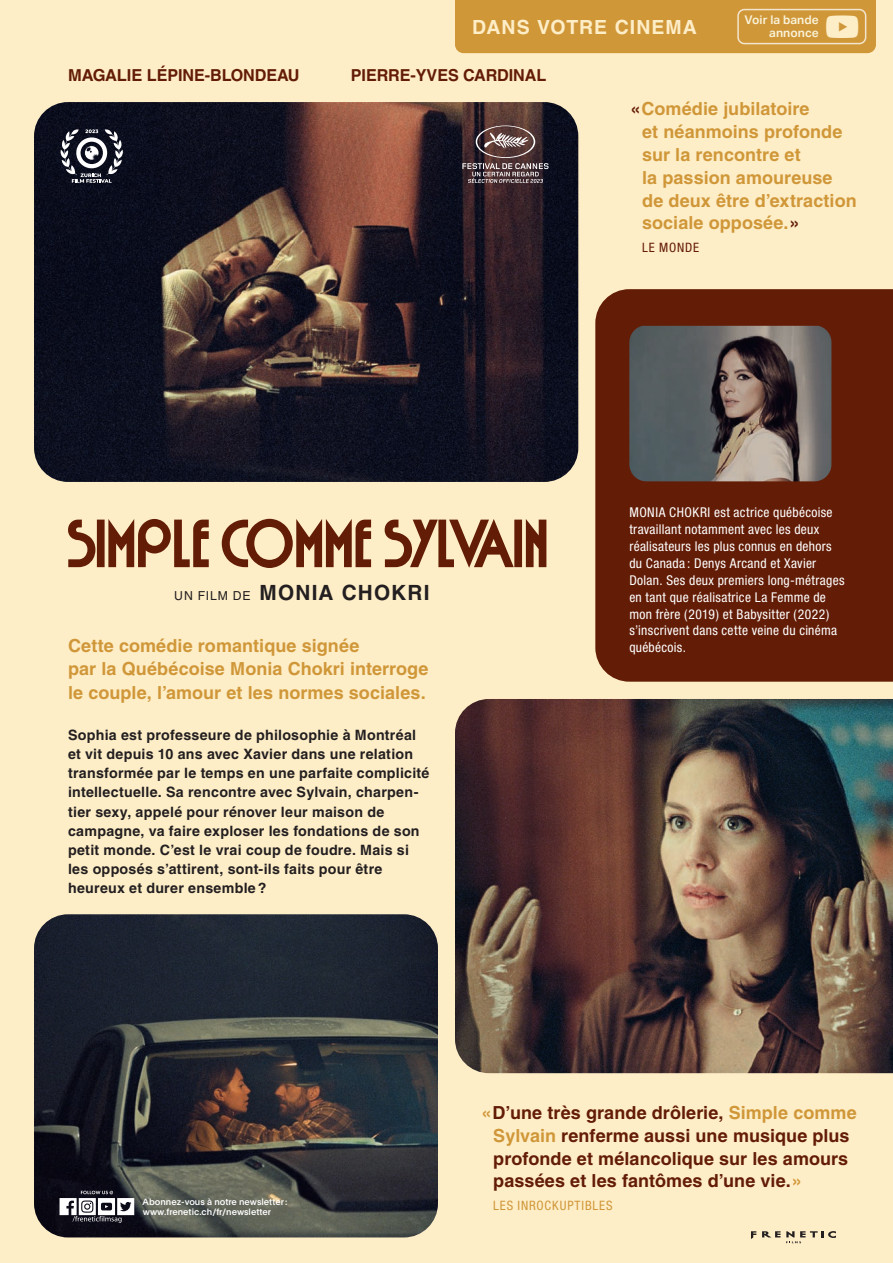
<style>
.page{position:relative;width:893px;height:1263px;background:#feeec8}
.page>*{position:absolute;margin:0;border:0;box-sizing:border-box;transform-origin:0 0}
.t1{font:700 21px "Helvetica LT Std";letter-spacing:.055em;color:#231f20}
.t2{font:700 19.5px "Helvetica LT Std";letter-spacing:.05em;color:#feeec8}
.t3{font:700 18px/23px "Helvetica LT Std";letter-spacing:.005em;color:#d09739}
.t4{font:700 18px/23px "Helvetica LT Std";letter-spacing:.005em;color:#631c05}
.t5{font:700 16.5px "Helvetica LT Std";letter-spacing:-.005em;color:#631c05}
.t6{font:700 14.25px/19px "Helvetica LT Std";letter-spacing:.02em;color:#231f20}
.t7{font:condensed 13.5px/16.8px "Helvetica Neue LT Std";letter-spacing:.025em;color:#fff}
.t8{font:condensed 12.9px "Helvetica Neue LT Std";letter-spacing:.07em;color:#d09739}
.t9{font:condensed 12.9px "Helvetica Neue LT Std";letter-spacing:.065em;color:#631c05}
.t10{font:600 12px/12.8px "Aktiv Grotesk";letter-spacing:.01em;color:#f9f3d9;text-align:right}
.t11{font:500 9px/10.5px "Plain";color:#fff}
.s1{color:#631c05}
.s2{font-weight:400;font-size:12.3px}
.s3{color:#d09739}
</style>
<div class="page">
<div style="left:595px;top:289px;width:298px;height:393px;background:#631c05"></div>
<img style="left:34px;top:102px;width:544px;height:380px">
<img style="left:34px;top:914px;width:404px;height:323px">
<img style="left:455px;top:699px;width:438px;height:374px">
<svg style="left:751px;top:1231px;width:5px;height:8px"></svg>
<svg style="left:762px;top:1231px;width:18px;height:6px"></svg>
<svg style="left:786px;top:1231px;width:50px;height:12px"></svg>
<img style="left:629px;top:326px;width:202px;height:155px">
<svg style="left:60px;top:1191px;width:74px;height:32px;background:#74747b"></svg>
<svg style="left:68px;top:519px;width:478px;height:49px"></svg>
<svg style="left:462px;top:125px;width:87px;height:58px;background:#5f4c4f"></svg>
<svg style="left:60px;top:129px;width:63px;height:54px;background:#565863"></svg>
<div style="left:455px;top:0;width:421px;height:53px;background:#d09739"></div>
<h2 class="t2" style="left:472px;top:16px;width:226px">DANS VOTRE CINEMA</h2>
<p class="t10" style="left:744px;top:14px;width:76px">Voir la bande annonce</p>
<p class="t5" style="left:68px;top:65px;width:233px">MAGALIE LÉPINE-BLONDEAU</p>
<p class="t5" style="left:351px;top:65px;width:197px">PIERRE-YVES CARDINAL</p>
<p class="t3" style="left:642px;top:97px;width:216px;text-indent:-12px"><span class="s1">«</span>Comédie jubilatoire<br>et néanmoins profonde sur la rencontre et<br>la passion amoureuse de deux être d’extraction sociale opposée.<span class="s1">»</span></p>
<p class="t9" style="left:642px;top:240px;width:58px">LE MONDE</p>
<h1 class="t1" style="left:174px;top:579px;width:257px"><span class="s2">UN FILM DE</span> MONIA CHOKRI</h1>
<p class="t3" style="left:68px;top:633px;width:362px;line-height:23.5px">Cette comédie romantique signée<br>par la Québécoise Monia Chokri interroge le couple, l’amour et les normes sociales.</p>
<p class="t6" style="left:68px;top:725px;width:363px">Sophia est professeure de philosophie à Montréal et vit depuis 10 ans avec Xavier dans une relation transformée par le temps en une parfaite complicité intellectuelle. Sa rencontre avec Sylvain, charpen&shy;tier sexy, appelé pour rénover leur maison de campagne, va faire exploser les fondations de son petit monde. C’est le vrai coup de foudre. Mais si les opposés s’attirent, sont-ils faits pour être heureux et durer ensemble?</p>
<p class="t7" style="left:629px;top:504px;width:217px">MONIA CHOKRI est actrice québécoise travaillant notamment avec les deux réalisateurs les plus connus en dehors du Canada : Denys Arcand et Xavier Dolan. Ses deux premiers long-métrages en tant que réalisatrice La Femme de mon frère (2019) et Babysitter (2022) s’inscrivent dans cette veine du cinéma québécois.</p>
<p class="t11" style="left:143px;top:1196px;width:146px">Abonnez-vous à notre newsletter : www.frenetic.ch/fr/newsletter</p>
<p class="t4" style="left:493px;top:1101px;width:365px;text-indent:-12px"><span class="s3">«</span>D’une très grande drôlerie, <span class="s3">Simple comme Sylvain</span> renferme aussi une musique plus profonde et mélancolique sur les amours passées et les fantômes d’une vie.<span class="s3">»</span></p>
<p class="t8" style="left:493px;top:1198px;width:121px">LES INROCKUPTIBLES</p>
</div>
